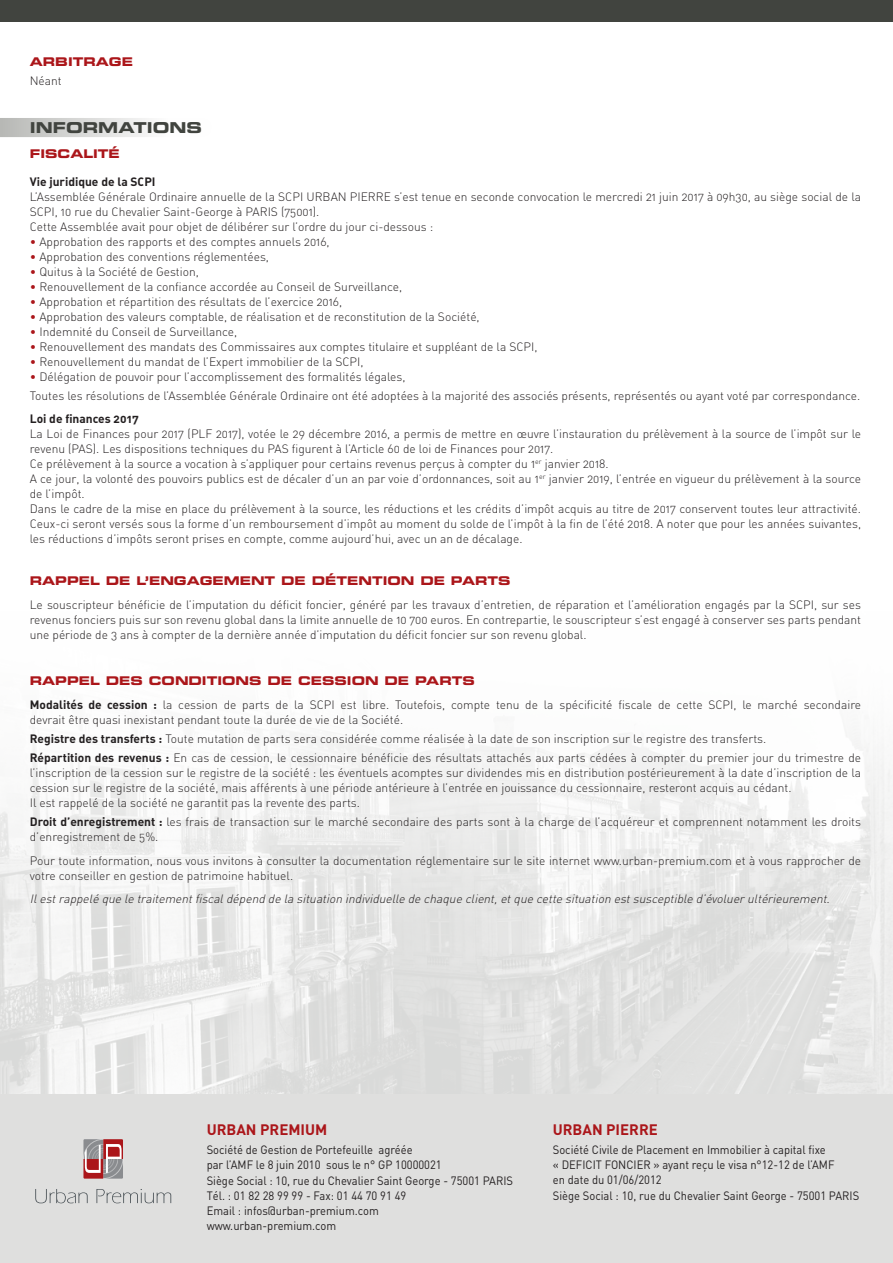
<style>
.page{position:relative;width:893px;height:1263px;background:#fff}
.page>*{position:absolute;margin:0;border:0;box-sizing:border-box;transform-origin:0 0}
.t1{font:15px "DIN Bold Alternate";color:#ab161a}
.t2{font:15px "Eurostile Bold Extended Two";color:#41443f}
.t3{font:12px/15px "DIN Light Alternate";color:#231f20}
.t4{font:12px/15px "DIN";color:#231f20;scale:.93 1}
.t5{font:italic 12px "DIN Light Alternate";color:#231f20}
.t6{font:12px "Eurostile Bold Extended Two";color:#ab161a}
.t7{font:12px "DIN Bold Alternate";color:#231f20}
.s1{color:#ab161a}
.s2{font-family:"DIN Bold Alternate"}
</style>
<div class="page">
<img style="left:0;top:730px;width:893px;height:364px">
<div style="left:0;top:0;width:893px;height:21px;background:#41443f"></div>
<svg style="left:0;top:118px;width:148px;height:19px;background:#d5d6d4"></svg>
<div style="left:0;top:1094px;width:893px;height:169px;background:#dfdfde"></div>
<svg style="left:35px;top:1189px;width:53px;height:14px"></svg>
<svg style="left:96px;top:1189px;width:75px;height:14px"></svg>
<svg style="left:83px;top:1139px;width:40px;height:40px;background:#b07a7d"></svg>
<p class="t6" style="left:30px;top:53px;width:105px">ARBITRAGE</p>
<p class="t3" style="left:30px;top:73px;width:34px">Néant</p>
<p class="t2" style="left:30px;top:117px;width:174px">INFORMATIONS</p>
<p class="t6" style="left:30px;top:145px;width:92px">FISCALITÉ</p>
<p class="t7" style="left:30px;top:173px;width:127px">Vie juridique de la SCPI</p>
<p class="t3" style="left:30px;top:189px;width:833px">L’Assemblée Générale Ordinaire annuelle de la SCPI URBAN PIERRE s’est tenue en seconde convocation le mercredi 21 juin 2017 à 09h30, au siège social de la<br>SCPI, 10 rue du Chevalier Saint-George à PARIS (75001).</p>
<p class="t3" style="left:30px;top:219px;width:405px">Cette Assemblée avait pour objet de délibérer sur l’ordre du jour ci-dessous :</p>
<p class="t3" style="left:30px;top:234px;width:301px"><span class="s1">•</span> Approbation des rapports et des comptes annuels 2016,</p>
<p class="t3" style="left:30px;top:249px;width:241px"><span class="s1">•</span> Approbation des conventions réglementées,</p>
<p class="t3" style="left:30px;top:264px;width:171px"><span class="s1">•</span> Quitus à la Société de Gestion,</p>
<p class="t3" style="left:30px;top:279px;width:374px"><span class="s1">•</span> Renouvellement de la confiance accordée au Conseil de Surveillance,</p>
<p class="t3" style="left:30px;top:294px;width:314px"><span class="s1">•</span> Approbation et répartition des résultats de l’exercice 2016,</p>
<p class="t3" style="left:30px;top:309px;width:451px"><span class="s1">•</span> Approbation des valeurs comptable, de réalisation et de reconstitution de la Société,</p>
<p class="t3" style="left:30px;top:324px;width:209px"><span class="s1">•</span> Indemnité du Conseil de Surveillance,</p>
<p class="t3" style="left:30px;top:339px;width:509px"><span class="s1">•</span> Renouvellement des mandats des Commissaires aux comptes titulaire et suppléant de la SCPI,</p>
<p class="t3" style="left:30px;top:354px;width:335px"><span class="s1">•</span> Renouvellement du mandat de l’Expert immobilier de la SCPI,</p>
<p class="t3" style="left:30px;top:369px;width:377px"><span class="s1">•</span> Délégation de pouvoir pour l’accomplissement des formalités légales,</p>
<p class="t3" style="left:30px;top:388px;width:832px">Toutes les résolutions de l’Assemblée Générale Ordinaire ont été adoptées à la majorité des associés présents, représentés ou ayant voté par correspondance.</p>
<p class="t7" style="left:30px;top:411px;width:110px">Loi de finances 2017</p>
<p class="t3" style="left:30px;top:426px;width:833px">La Loi de Finances pour 2017 (PLF 2017), votée le 29 décembre 2016, a permis de mettre en œuvre l’instauration du prélèvement à la source de l’impôt sur le revenu (PAS). Les dispositions techniques du PAS figurent à l’Article 60 de loi de Finances pour 2017.</p>
<p class="t3" style="left:30px;top:456px;width:580px">Ce prélèvement à la source a vocation à s’appliquer pour certains revenus perçus à compter du 1<sup>er</sup> janvier 2018.</p>
<p class="t3" style="left:30px;top:471px;width:833px">A ce jour, la volonté des pouvoirs publics est de décaler d’un an par voie d’ordonnances, soit au 1<sup>er</sup> janvier 2019, l’entrée en vigueur du prélèvement à la source de l’impôt.</p>
<p class="t3" style="left:30px;top:501px;width:833px;text-align:justify">Dans le cadre de la mise en place du prélèvement à la source, les réductions et les crédits d’impôt acquis au titre de 2017 conservent toutes leur attractivité.<br>Ceux-ci seront versés sous la forme d’un remboursement d’impôt au moment du solde de l’impôt à la fin de l’été 2018. A noter que pour les années suivantes, les réductions d’impôts seront prises en compte, comme aujourd’hui, avec un an de décalage.</p>
<p class="t6" style="left:30px;top:573px;width:482px">RAPPEL DE L’ENGAGEMENT DE DÉTENTION DE PARTS</p>
<p class="t3" style="left:30px;top:597px;width:833px;text-align:justify">Le souscripteur bénéficie de l’imputation du déficit foncier, généré par les travaux d’entretien, de réparation et l’amélioration engagés par la SCPI, sur ses revenus fonciers puis sur son revenu global dans la limite annuelle de 10 700 euros. En contrepartie, le souscripteur s’est engagé à conserver ses parts pendant une période de 3 ans à compter de la dernière année d’imputation du déficit foncier sur son revenu global.</p>
<p class="t6" style="left:30px;top:672px;width:447px">RAPPEL DES CONDITIONS DE CESSION DE PARTS</p>
<p class="t3" style="left:30px;top:697px;width:833px"><span class="s2">Modalités de cession :</span> la cession de parts de la SCPI est libre. Toutefois, compte tenu de la spécificité fiscale de cette SCPI, le marché secondaire devrait être quasi inexistant pendant toute la durée de vie de la Société.</p>
<p class="t3" style="left:30px;top:731px;width:738px"><span class="s2">Registre des transferts :</span> Toute mutation de parts sera considérée comme réalisée à la date de son inscription sur le registre des transferts.</p>
<p class="t3" style="left:30px;top:750px;width:833px;text-align:justify"><span class="s2">Répartition des revenus :</span> En cas de cession, le cessionnaire bénéficie des résultats attachés aux parts cédées à compter du premier jour du trimestre de l’inscription de la cession sur le registre de la société : les éventuels acomptes sur dividendes mis en distribution postérieurement à la date d’inscription de la cession sur le registre de la société, mais afférents à une période antérieure à l’entrée en jouissance du cessionnaire, resteront acquis au cédant.</p>
<p class="t3" style="left:30px;top:795px;width:332px">Il est rappelé de la société ne garantit pas la revente des parts.</p>
<p class="t3" style="left:30px;top:814px;width:833px"><span class="s2">Droit d’enregistrement :</span> les frais de transaction sur le marché secondaire des parts sont à la charge de l’acquéreur et comprennent notamment les droits d’enregistrement de 5%.</p>
<p class="t3" style="left:30px;top:853px;width:833px">Pour toute information, nous vous invitons à consulter la documentation réglementaire sur le site internet www.urban-premium.com et à vous rapprocher de votre conseiller en gestion de patrimoine habituel.</p>
<p class="t5" style="left:30px;top:892px;width:805px">Ilestrappelé que le traitementfiscaldépend de la situation individuelle de chaque client,etque cette situation estsusceptible d’évoluerultérieurement.</p>
<p class="t1" style="left:207px;top:1119px;width:122px">URBAN PREMIUM</p>
<p class="t4" style="left:207px;top:1142px;width:254px">Société de Gestion de Portefeuille agréée<br>par l’AMF le 8 juin 2010 sous le n° GP 10000021</p>
<p class="t4" style="left:207px;top:1173px;width:331px">Siège Social : 10, rue du Chevalier Saint George - 75001 PARIS</p>
<p class="t4" style="left:207px;top:1188px;width:216px">Tél. : 01 82 28 99 99 - Fax: 01 44 70 91 49</p>
<p class="t4" style="left:207px;top:1203px;width:187px">Email : infos@urban-premium.com</p>
<p class="t4" style="left:207px;top:1218px;width:141px">www.urban-premium.com</p>
<p class="t1" style="left:553px;top:1119px;width:107px">URBAN PIERRE</p>
<p class="t4" style="left:553px;top:1142px;width:304px">Société Civile de Placement en Immobilier à capital fixe « DEFICIT FONCIER » ayant reçu le visa n°12-12 de l’AMF en date du 01/06/2012</p>
<p class="t4" style="left:553px;top:1188px;width:331px">Siège Social : 10, rue du Chevalier Saint George - 75001 PARIS</p>
</div>
